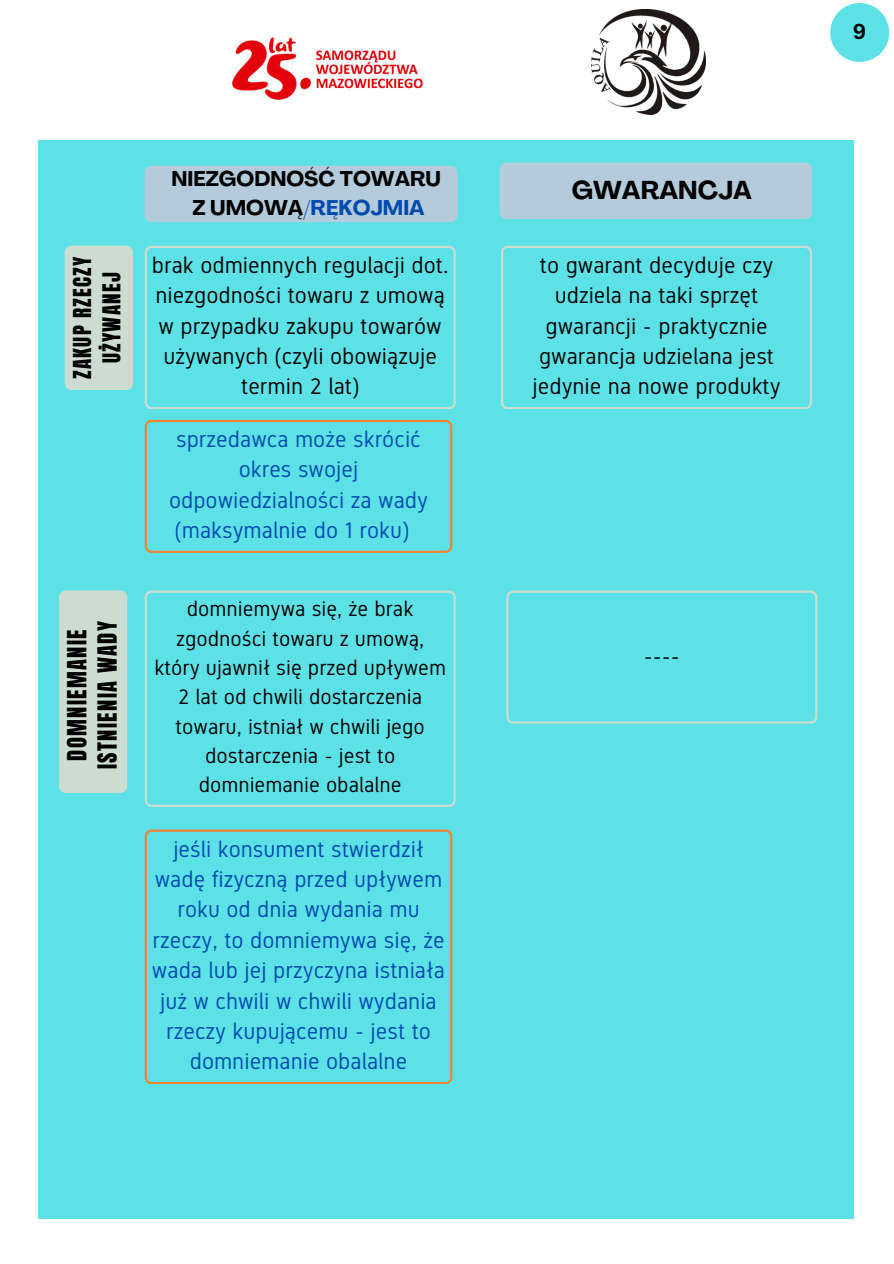
<style>
.page{position:relative;width:894px;height:1264px;background:#fff}
.page>*{position:absolute;margin:0;border:0;box-sizing:border-box;transform-origin:0 0}
.t1{font:700 25.5px "Agrandir";color:#000}
.t2{font:22.5px/30.3px "Gidole";color:#004aad;text-align:center}
.t3{font:22.5px/30.3px "Gidole";color:#000;text-align:center}
.t4{font:22.5px/30.5px "Anton";letter-spacing:.06em;color:#000;text-align:center}
.t5{font:21px/29.2px "Gidole";color:#000;text-align:center}
.t6{font:21px/29.2px "Anton";letter-spacing:.06em;color:#000;text-align:center}
.t7{font:700 21px "Agrandir";color:#000}
.t8{font:700 21px "Agrandir";color:#004aad}
.t9{font:700 21px "Canva Sans";color:#000}
.s1{color:#000}
</style>
<div class="page">
<img style="left:231px;top:37px;width:192px;height:63px">
<img style="left:591px;top:9px;width:114px;height:105px">
<div style="left:38px;top:140px;width:815px;height:1077px;background:#5ce1e6"></div>
<svg style="left:830px;top:3px;width:58px;height:59px"></svg>
<div style="left:145px;top:166px;width:312px;height:56px;background:#b4cbdb"></div>
<div style="left:499px;top:163px;width:312px;height:56px;background:#b4cbdb"></div>
<svg style="left:145px;top:246px;width:310px;height:163px"></svg>
<svg style="left:501px;top:246px;width:310px;height:163px"></svg>
<div style="left:65px;top:246px;width:67px;height:144px;background:#cddcd0"></div>
<svg style="left:145px;top:590px;width:310px;height:216px"></svg>
<svg style="left:506px;top:590px;width:310px;height:133px"></svg>
<div style="left:59px;top:590px;width:68px;height:202px;background:#cddcd0"></div>
<svg style="left:145px;top:829px;width:307px;height:254px"></svg>
<svg style="left:145px;top:420px;width:307px;height:132px"></svg>
<p class="t6" style="left:68px;top:379px;width:124px;rotate:-90deg">ZAKUP RZECZY<br>UŻYWANEJ</p>
<h3 class="t4" style="left:62px;top:769px;width:149px;rotate:-90deg">DOMNIEMANIE<br>ISTNIENIA WADY</h3>
<p class="t7" style="left:171px;top:170px;width:271px">NIEZGODNOŚĆ TOWARU</p>
<h2 class="t8" style="left:192px;top:199px;width:234px"><span class="s1">Z UMOWĄ</span>/RĘKOJMIA</h2>
<p class="t1" style="left:571px;top:180px;width:182px">GWARANCJA</p>
<p class="t3" style="left:152px;top:250px;width:298px">brak odmiennych regulacji dot. niezgodności towaru z umową w przypadku zakupu towarów używanych (czyli obowiązuje termin 2 lat)</p>
<h3 class="t3" style="left:532px;top:250px;width:249px">to gwarant decyduje czy udziela na taki sprzęt gwarancji - praktycznie gwarancja udzielana jest jedynie na nowe produkty</h3>
<p class="t2" style="left:169px;top:424px;width:260px">sprzedawca może skrócić okres swojej odpowiedzialności za wady (maksymalnie do 1 roku)</p>
<p class="t5" style="left:154px;top:594px;width:293px">domniemywa się, że brak zgodności towaru z umową, który ujawnił się przed upływem<br>2 lat od chwili dostarczenia towaru, istniał w chwili jego dostarczenia - jest to domniemanie obalalne</p>
<p class="t2" style="left:152px;top:833px;width:294px">jeśli konsument stwierdził wadę fizyczną przed upływem roku od dnia wydania mu rzeczy, to domniemywa się, że wada lub jej przyczyna istniała już w chwili w chwili wydania rzeczy kupującemu - jest to domniemanie obalalne</p>
<p class="t3" style="left:643px;top:641px;width:38px">----</p>
<p class="t9" style="left:852px;top:17px;width:15px">9</p>
</div>
